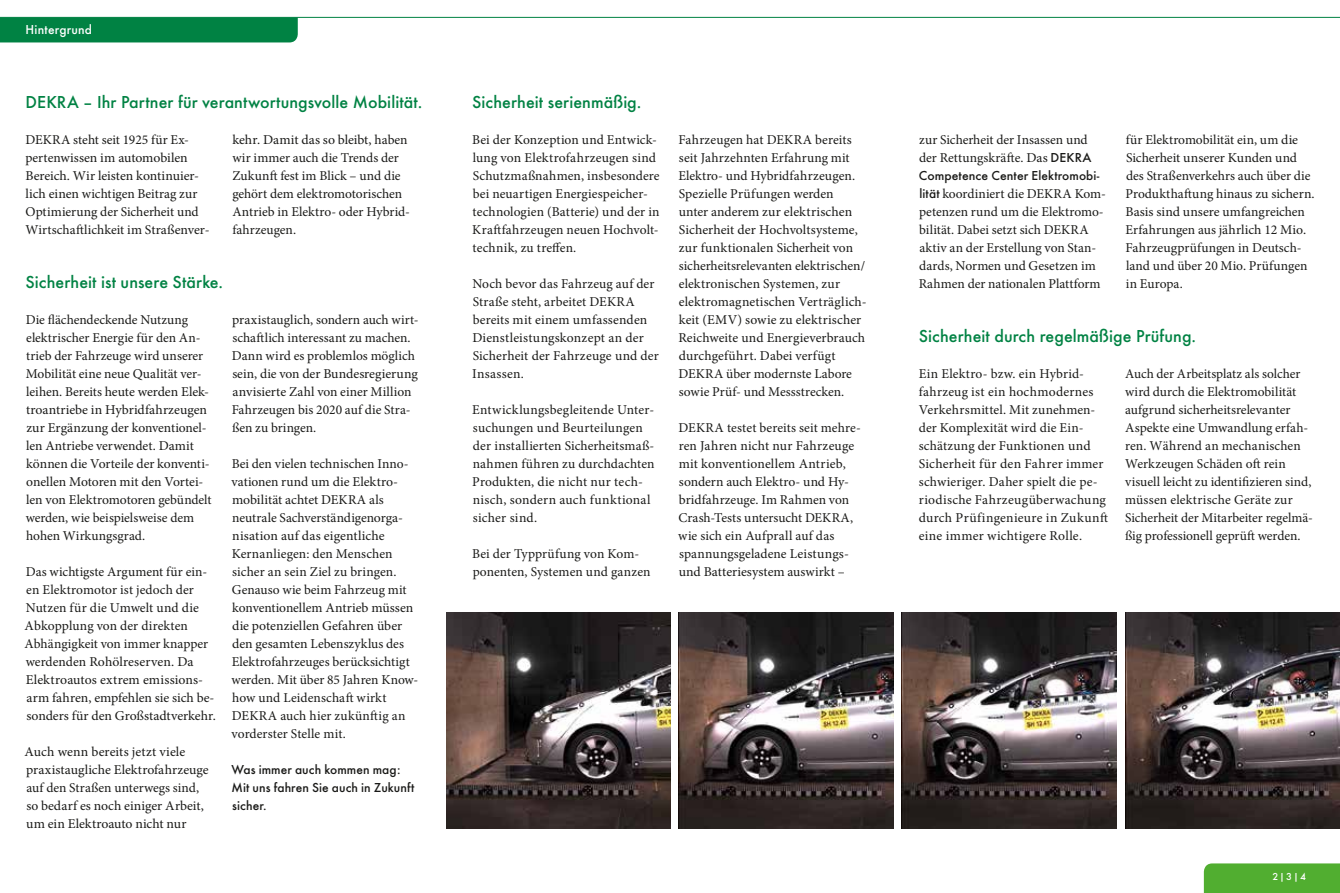
<style>
.page{position:relative;width:1340px;height:893px;background:#fff}
.page>*{position:absolute;margin:0;border:0;box-sizing:border-box;transform-origin:0 0}
.t1{font:500 18px "Futura T";letter-spacing:.005em;color:#008243}
.t2{font:13.5px/18px "Minion Pro";letter-spacing:.005em;color:#1a1a18}
.t3{font:500 13.5px/18px "Futura T";letter-spacing:.005em;color:#1a1a18}
.t4{font:500 13.5px "Futura T";letter-spacing:.015em;color:#fff}
.t5{font:500 10.5px "Futura T";color:#fff}
.s1{font-family:"Futura T";font-weight:500}
</style>
<div class="page">
<div style="left:1203px;top:863px;width:136px;height:30px;background:#51ae30"></div>
<div style="left:0;top:18px;width:298px;height:24px;background:#008243"></div>
<hr style="left:0;top:17px;width:1339px;height:1px;background:#008243">
<img style="left:446px;top:612px;width:224px;height:216px">
<img style="left:678px;top:612px;width:215px;height:216px">
<img style="left:901px;top:612px;width:215px;height:216px">
<img style="left:1125px;top:612px;width:214px;height:216px">
<p class="t4" style="left:26px;top:22px;width:68px">Hintergrund</p>
<h1 class="t1" style="left:26px;top:91px;width:398px">DEKRA – Ihr Partner für verantwortungsvolle Mobilität.</h1>
<p class="t2" style="left:26px;top:131px;width:186px">DEKRA steht seit 1925 für Ex&shy;pertenwissen im automobilen<br>Bereich. Wir leisten kontinuier&shy;lich einen wichtigen Beitrag zur<br>Optimierung der Sicherheit und<br>Wirtschaftlichkeit im Straßenver-</p>
<p class="t2" style="left:232px;top:131px;width:179px">kehr. Damit das so bleibt, haben wir immer auch die Trends der<br>Zukunft fest im Blick – und die gehört dem elektromotorischen<br>Antrieb in Elektro- oder Hybrid&shy;fahrzeugen.</p>
<h1 class="t1" style="left:26px;top:271px;width:199px">Sicherheit ist unsere Stärke.</h1>
<p class="t2" style="left:26px;top:311px;width:187px">Die flächendeckende Nutzung elektrischer Energie für den An&shy;trieb der Fahrzeuge wird unserer<br>Mobilität eine neue Qualität ver&shy;leihen. Bereits heute werden Elek&shy;troantriebe in Hybridfahrzeugen zur Ergänzung der konventionel&shy;len Antriebe verwendet. Damit können die Vorteile der konventi&shy;onellen Motoren mit den Vortei&shy;len von Elektromotoren gebündelt werden, wie beispielsweise dem hohen Wirkungsgrad.</p>
<p class="t2" style="left:25px;top:563px;width:193px">Das wichtigste Argument für ein&shy;en Elektromotor ist jedoch der<br>Nutzen für die Umwelt und die<br>Abkopplung von der direkten<br>Abhängigkeit von immer knapper werdenden Rohölreserven. Da<br>Elektroautos extrem emissions&shy;arm fahren, empfehlen sie sich be&shy;sonders für den Großstadtverkehr.</p>
<p class="t2" style="left:25px;top:743px;width:185px">Auch wenn bereits jetzt viele praxistaugliche Elektrofahrzeuge auf den Straßen unterwegs sind, so bedarf es noch einiger Arbeit, um ein Elektroauto nicht nur</p>
<p class="t2" style="left:232px;top:311px;width:188px">praxistauglich, sondern auch wirt&shy;schaftlich interessant zu machen.<br>Dann wird es problemlos möglich sein, die von der Bundesregierung anvisierte Zahl von einer Million<br>Fahrzeugen bis 2020 auf die Stra&shy;ßen zu bringen.</p>
<p class="t2" style="left:232px;top:455px;width:188px">Bei den vielen technischen Inno&shy;vationen rund um die Elektro&shy;mobilität achtet DEKRA als neutrale Sachverständigenorga&shy;nisation auf das eigentliche<br>Kernanliegen: den Menschen sicher an sein Ziel zu bringen.<br>Genauso wie beim Fahrzeug mit konventionellem Antrieb müssen die potenziellen Gefahren über den gesamten Lebenszyklus des<br>Elektrofahrzeuges berücksichtigt werden. Mit über 85 Jahren Know&shy;how und Leidenschaft wirkt<br>DEKRA auch hier zukünftig an vorderster Stelle mit.</p>
<p class="t3" style="left:231px;top:760px;width:184px">Was immer auch kommen mag:<br>Mit uns fahren Sie auch in Zukunft sicher.</p>
<h1 class="t1" style="left:472px;top:91px;width:171px">Sicherheit serienmäßig.</h1>
<p class="t2" style="left:472px;top:131px;width:189px">Bei der Konzeption und Entwick&shy;lung von Elektrofahrzeugen sind<br>Schutzmaßnahmen, insbesondere bei neuartigen Energiespeicher&shy;technologien (Batterie) und der in<br>Kraftfahrzeugen neuen Hochvolt&shy;technik, zu treffen.</p>
<p class="t2" style="left:472px;top:275px;width:188px">Noch bevor das Fahrzeug auf der<br>Straße steht, arbeitet DEKRA bereits mit einem umfassenden<br>Dienstleistungskonzept an der<br>Sicherheit der Fahrzeuge und der<br>Insassen.</p>
<p class="t2" style="left:472px;top:401px;width:184px">Entwicklungsbegleitende Unter&shy;suchungen und Beurteilungen der installierten Sicherheitsmaß&shy;nahmen führen zu durchdachten<br>Produkten, die nicht nur tech&shy;nisch, sondern auch funktional sicher sind.</p>
<p class="t2" style="left:472px;top:545px;width:180px">Bei der Typprüfung von Kom&shy;ponenten, Systemen und ganzen</p>
<p class="t2" style="left:678px;top:131px;width:190px">Fahrzeugen hat DEKRA bereits seit Jahrzehnten Erfahrung mit<br>Elektro- und Hybridfahrzeugen.<br>Spezielle Prüfungen werden<br>unter anderem zur elektrischen<br>Sicherheit der Hochvoltsysteme, zur funktionalen Sicherheit von sicherheitsrelevanten elektrischen/ elektronischen Systemen, zur elektromagnetischen Verträglich&shy;keit (EMV) sowie zu elektrischer<br>Reichweite und Energieverbrauch durchgeführt. Dabei verfügt<br>DEKRA über modernste Labore sowie Prüf- und Messstrecken.</p>
<p class="t2" style="left:678px;top:419px;width:184px">DEKRA testet bereits seit mehre&shy;ren Jahren nicht nur Fahrzeuge mit konventionellem Antrieb, sondern auch Elektro- und Hy&shy;bridfahrzeuge. Im Rahmen von<br>Crash-Tests untersucht DEKRA, wie sich ein Aufprall auf das spannungsgeladene Leistungs&shy;und Batteriesystem auswirkt –</p>
<p class="t2" style="left:919px;top:131px;width:174px">zur Sicherheit der Insassen und der Rettungskräfte. Das <span class="s1">DEKRA</span></p>
<p class="t3" style="left:918px;top:166px;width:182px">Competence Center Elektromobi-</p>
<p class="t2" style="left:918px;top:185px;width:189px"><span class="s1">lität</span> koordiniert die DEKRA Kom&shy;petenzen rund um die Elektromo&shy;bilität. Dabei setzt sich DEKRA aktiv an der Erstellung von Stan&shy;dards, Normen und Gesetzen im<br>Rahmen der nationalen Plattform</p>
<p class="t2" style="left:1125px;top:131px;width:191px">für Elektromobilität ein, um die<br>Sicherheit unserer Kunden und des Straßenverkehrs auch über die<br>Produkthaftung hinaus zu sichern.<br>Basis sind unsere umfangreichen<br>Erfahrungen aus jährlich 12 Mio.<br>Fahrzeugprüfungen in Deutsch&shy;land und über 20 Mio. Prüfungen in Europa.</p>
<h1 class="t1" style="left:918px;top:325px;width:279px">Sicherheit durch regelmäßige Prüfung.</h1>
<p class="t2" style="left:918px;top:365px;width:191px">Ein Elektro- bzw. ein Hybrid&shy;fahrzeug ist ein hochmodernes<br>Verkehrsmittel. Mit zunehmen&shy;der Komplexität wird die Ein&shy;schätzung der Funktionen und<br>Sicherheit für den Fahrer immer schwieriger. Daher spielt die pe&shy;riodische Fahrzeugüberwachung durch Prüfingenieure in Zukunft eine immer wichtigere Rolle.</p>
<p class="t2" style="left:1125px;top:365px;width:189px">Auch der Arbeitsplatz als solcher wird durch die Elektromobilität aufgrund sicherheitsrelevanter Aspekte eine Umwandlung erfah&shy;ren. Während an mechanischen Werkzeugen Schäden oft rein visuell leicht zu identifizieren sind, müssen elektrische Geräte zur Sicherheit der Mitarbeiter regelmä&shy;ßig professionell geprüft werden.</p>
<p class="t5" style="left:1272px;top:871px;width:35px">2|3|4</p>
</div>
